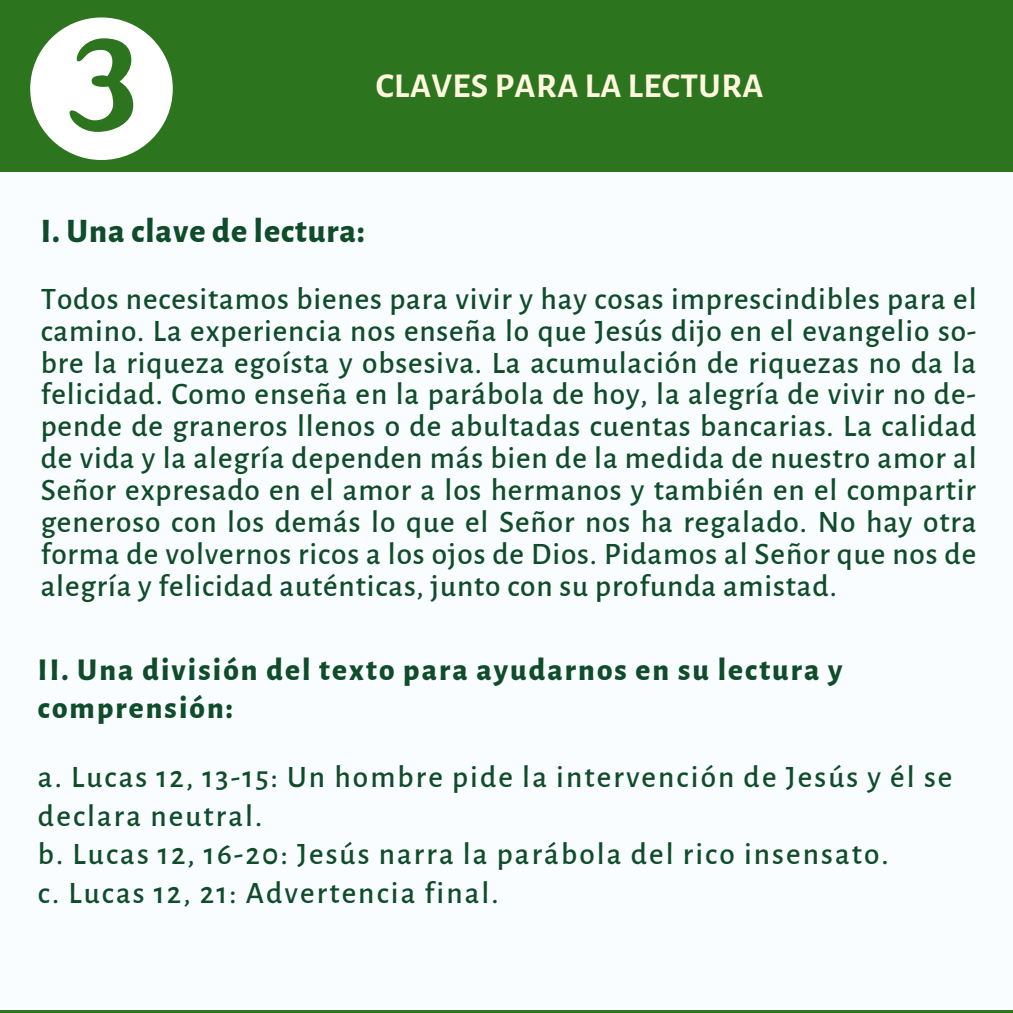
<style>
.page{position:relative;width:1013px;height:1013px;background:#fff}
.page>*{position:absolute;margin:0;border:0;box-sizing:border-box;transform-origin:0 0}
.t1{font:700 35px "Alegreya Sans";letter-spacing:.015em;color:#fff7dd}
.t2{font:800 33.75px "Alegreya Sans";letter-spacing:.03em;color:#0f4d2a}
.t3{font:500 31.25px/31.9px "Alegreya Sans";letter-spacing:.065em;color:#0f4d2a;text-align:justify}
.t4{font:800 31.25px/38.5px "Alegreya Sans";letter-spacing:.065em;color:#0f4d2a}
</style>
<div class="page">
<div style="left:0;top:0;width:1012px;height:1012px;background:#2c741e"></div>
<div style="left:0;top:172px;width:1012px;height:837px;background:#fafdff"></div>
<svg style="left:30px;top:17px;width:143px;height:143px"></svg>
<p class="t1" style="left:376px;top:69px;width:389px">CLAVES PARA LA LECTURA</p>
<p class="t2" style="left:41px;top:215px;width:325px">I. Una clave de lectura:</p>
<p class="t3" style="left:41px;top:283px;width:937px">Todos necesitamos bienes para vivir y hay cosas imprescindibles para el camino. La experiencia nos enseña lo que Jesús dijo en el evangelio so&shy;bre la riqueza egoísta y obsesiva. La acumulación de riquezas no da la felicidad. Como enseña en la parábola de hoy, la alegría de vivir no de&shy;pende de graneros llenos o de abultadas cuentas bancarias. La calidad de vida y la alegría dependen más bien de la medida de nuestro amor al Señor expresado en el amor a los hermanos y también en el compartir generoso con los demás lo que el Señor nos ha regalado. No hay otra forma de volvernos ricos a los ojos de Dios. Pidamos al Señor que nos de alegría y felicidad auténticas, junto con su profunda amistad.</p>
<p class="t4" style="left:38px;top:651px;width:806px">II. Una división del texto para ayudarnos en su lectura y comprensión:</p>
<p class="t3" style="left:38px;top:758px;width:916px;line-height:38.5px;text-align:left">a. Lucas 12, 13-15: Un hombre pide la intervención de Jesús y él se declara neutral.<br>b. Lucas 12, 16-20: Jesús narra la parábola del rico insensato.<br>c. Lucas 12, 21: Advertencia final.</p>
</div>
